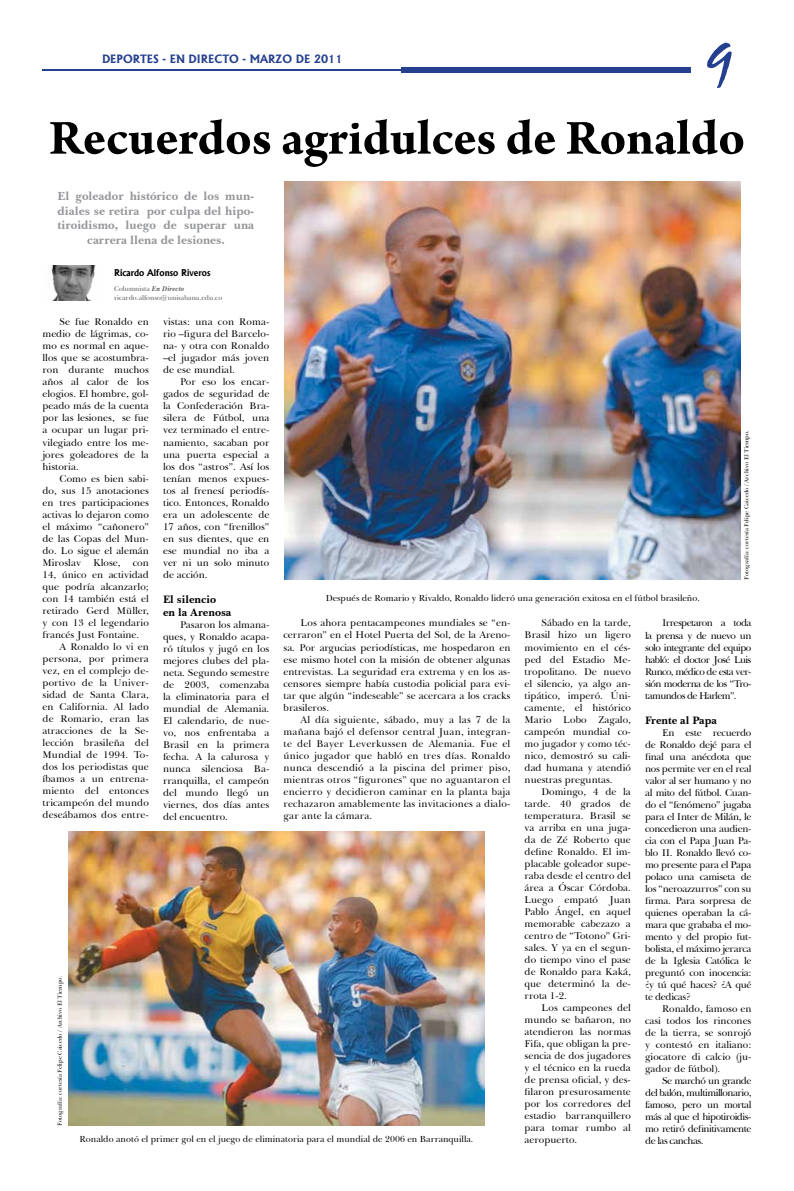
<style>
.page{position:relative;width:794px;height:1191px;background:#fff}
.page>*{position:absolute;margin:0;border:0;box-sizing:border-box;transform-origin:0 0}
.t1{font:700 52px "Arno Pro";color:#000}
.t2{font:700 12px/14.4px "Baskerville BT";color:#939598;text-align:center}
.t3{font:700 11px/13.2px "Baskerville BT";color:#000}
.t4{font:700 11px "Albertus";color:#25408f}
.t5{font:10px/12px "Baskerville BT";color:#000;text-align:justify}
.t6{font:9px "Baskerville BT";color:#000}
.t7{font:700 9px "Albertus";color:#000}
.t8{font:7px/8.4px "Baskerville BT";color:#58595b}
.t9{font:6px "Baskerville BT";color:#000}
.s1{font-weight:700;font-style:italic}
</style>
<div class="page">
<div style="left:402px;top:67px;width:289px;height:6px;background:#25408f"></div>
<hr style="left:43px;top:69px;width:364px;height:2px;background:#25408f">
<svg style="left:707px;top:43px;width:24px;height:45px"></svg>
<img style="left:51px;top:266px;width:45px;height:35px">
<img style="left:285px;top:181px;width:455px;height:399px">
<img style="left:69px;top:831px;width:415px;height:294px">
<p class="t4" style="left:102px;top:52px;width:242px">DEPORTES - EN DIRECTO - MARZO DE 2011</p>
<h1 class="t1" style="left:49px;top:108px;width:698px">Recuerdos agridulces de Ronaldo</h1>
<p class="t2" style="left:58px;top:189px;width:198px">El goleador histórico de los mun&shy;diales se retira por culpa del hipo&shy;tiroidismo, luego de superar una carrera llena de lesiones.</p>
<p class="t7" style="left:114px;top:267px;width:98px">Ricardo Alfonso Riveros</p>
<p class="t8" style="left:114px;top:284px;width:110px">Columnista <span class="s1">En Directo </span>ricardo.alfonso@unisabana.edu.co</p>
<p class="t5" style="left:43px;top:316px;width:108px;text-indent:17px">Se fue Ronaldo en medio de lágrimas, co&shy;mo es normal en aque&shy;llos que se acostumbra&shy;ron durante muchos años al calor de los elogios. El hombre, gol&shy;peado más de la cuenta por las lesiones, se fue a ocupar un lugar pri&shy;vilegiado entre los me&shy;jores goleadores de la historia.</p>
<p class="t5" style="left:60px;top:472px;width:91px">Como es bien sabi-</p>
<p class="t5" style="left:43px;top:484px;width:108px">do, sus 15 anotaciones</p>
<p class="t5" style="left:43px;top:496px;width:108px">en tres participaciones</p>
<p class="t5" style="left:43px;top:508px;width:108px">activas lo dejaron como</p>
<p class="t5" style="left:43px;top:520px;width:108px">el máximo “cañonero”</p>
<p class="t5" style="left:43px;top:532px;width:108px">de las Copas del Mun-</p>
<p class="t5" style="left:43px;top:544px;width:108px">do. Lo sigue el alemán</p>
<p class="t5" style="left:43px;top:556px;width:108px">Miroslav Klose, con</p>
<p class="t5" style="left:43px;top:568px;width:108px">14, único en actividad</p>
<p class="t5" style="left:43px;top:580px;width:108px">que podría alcanzarlo;</p>
<p class="t5" style="left:43px;top:592px;width:108px">con 14 también está el</p>
<p class="t5" style="left:43px;top:604px;width:108px">retirado Gerd Müller,</p>
<p class="t5" style="left:43px;top:616px;width:108px">y con 13 el legendario</p>
<p class="t5" style="left:43px;top:628px;width:98px">francés Just Fontaine.</p>
<p class="t5" style="left:60px;top:640px;width:91px">A Ronaldo lo vi en</p>
<p class="t5" style="left:43px;top:652px;width:108px">persona, por primera</p>
<p class="t5" style="left:43px;top:664px;width:108px">vez, en el complejo de-</p>
<p class="t5" style="left:43px;top:676px;width:108px">portivo de la Univer-</p>
<p class="t5" style="left:43px;top:688px;width:108px">sidad de Santa Clara,</p>
<p class="t5" style="left:43px;top:700px;width:108px">en California. Al lado</p>
<p class="t5" style="left:43px;top:712px;width:108px">de Romario, eran las</p>
<p class="t5" style="left:43px;top:724px;width:108px">atracciones de la Se-</p>
<p class="t5" style="left:43px;top:736px;width:108px">lección brasileña del</p>
<p class="t5" style="left:43px;top:748px;width:108px">Mundial de 1994. To-</p>
<p class="t5" style="left:43px;top:760px;width:108px">dos los periodistas que</p>
<p class="t5" style="left:43px;top:772px;width:108px">íbamos a un entrena-</p>
<p class="t5" style="left:43px;top:784px;width:108px">miento del entonces</p>
<p class="t5" style="left:43px;top:796px;width:108px">tricampeón del mundo</p>
<p class="t5" style="left:43px;top:808px;width:108px">deseábamos dos entre-</p>
<p class="t5" style="left:163px;top:316px;width:108px">vistas: una con Roma&shy;rio –figura del Barcelo&shy;na- y otra con Ronaldo –el jugador más joven de ese mundial.</p>
<p class="t5" style="left:163px;top:376px;width:108px;text-indent:17px">Por eso los encar&shy;gados de seguridad de la Confederación Bra&shy;silera de Fútbol, una vez terminado el entre&shy;namiento, sacaban por una puerta especial a los dos “astros”. Así los tenían menos expues&shy;tos al frenesí periodís&shy;tico. Entonces, Ronaldo era un adolescente de 17 años, con “frenillos” en sus dientes, que en ese mundial no iba a ver ni un solo minuto de acción.</p>
<p class="t3" style="left:163px;top:592px;width:70px">El silencio<br>en la Arenosa</p>
<p class="t5" style="left:163px;top:618px;width:108px;text-indent:17px">Pasaron los almana&shy;ques, y Ronaldo acapa&shy;ró títulos y jugó en los mejores clubes del pla&shy;neta. Segundo semestre de 2003, comenzaba la eliminatoria para el mundial de Alemania.<br>El calendario, de nue&shy;vo, nos enfrentaba a Brasil en la primera fecha. A la calurosa y nunca silenciosa Ba&shy;rranquilla, el campeón del mundo llegó un viernes, dos días antes del encuentro.</p>
<p class="t9" style="left:742px;top:580px;width:151px;rotate:-90deg">Fotografía: cortesía Felipe Caicedo / Archivo El Tiempo.</p>
<p class="t6" style="left:326px;top:591px;width:375px">Después de Romario y Rivaldo, Ronaldo lideró una generación exitosa en el fútbol brasileño.</p>
<p class="t5" style="left:283px;top:617px;width:228px;text-indent:17px">Los ahora pentacampeones mundiales se “en&shy;cerraron” en el Hotel Puerta del Sol, de la Areno&shy;sa. Por argucias periodísticas, me hospedaron en ese mismo hotel con la misión de obtener algunas entrevistas. La seguridad era extrema y en los as&shy;censores siempre había custodia policial para evi&shy;tar que algún “indeseable” se acercara a los cracks brasileros.</p>
<p class="t5" style="left:283px;top:713px;width:228px;text-indent:17px">Al día siguiente, sábado, muy a las 7 de la mañana bajó el defensor central Juan, integran&shy;te del Bayer Leverkussen de Alemania. Fue el único jugador que habló en tres días. Ronaldo nunca descendió a la piscina del primer piso, mientras otros “figurones” que no aguantaron el encierro y decidieron caminar en la planta baja rechazaron amablemente las invitaciones a dialo&shy;gar ante la cámara.</p>
<p class="t5" style="left:524px;top:617px;width:108px;text-indent:17px">Sábado en la tarde, Brasil hizo un ligero movimiento en el cés&shy;ped del Estadio Me&shy;tropolitano. De nuevo el silencio, ya algo an&shy;tipático, imperó. Úni&shy;camente, el histórico Mario Lobo Zagalo, campeón mundial co&shy;mo jugador y como téc&shy;nico, demostró su cali&shy;dad humana y atendió nuestras preguntas.</p>
<p class="t5" style="left:524px;top:785px;width:108px;text-indent:17px">Domingo, 4 de la tarde. 40 grados de temperatura. Brasil se va arriba en una juga&shy;da de Zé Roberto que define Ronaldo. El im&shy;placable goleador supe&shy;raba desde el centro del área a Óscar Córdoba.<br>Luego empató Juan Pablo Ángel, en aquel memorable cabezazo a centro de “Totono” Gri&shy;sales. Y ya en el segun&shy;do tiempo vino el pase de Ronaldo para Kaká, que determinó la de&shy;rrota 1-2.</p>
<p class="t5" style="left:524px;top:1001px;width:108px;text-indent:17px">Los campeones del mundo se bañaron, no atendieron las normas Fifa, que obligan la pre&shy;sencia de dos jugadores y el técnico en la rueda de prensa oficial, y des&shy;filaron presurosamente por los corredores del estadio barranquillero para tomar rumbo al aeropuerto.</p>
<p class="t5" style="left:645px;top:617px;width:108px;text-indent:17px">Irrespetaron a toda la prensa y de nuevo un solo integrante del equipo habló: el doctor José Luis Runco, médico de esta ver&shy;sión moderna de los “Tro&shy;tamundos de Harlem”.</p>
<p class="t3" style="left:645px;top:713px;width:73px">Frente al Papa</p>
<p class="t5" style="left:645px;top:726px;width:108px;text-indent:17px">En este recuerdo de Ronaldo dejé para el final una anécdota que nos permite ver en el real valor al ser humano y no al mito del fútbol. Cuan&shy;do el “fenómeno” jugaba para el Inter de Milán, le concedieron una audien&shy;cia con el Papa Juan Pa&shy;blo II. Ronaldo llevó co&shy;mo presente para el Papa polaco una camiseta de los “neroazzurros” con su firma. Para sorpresa de quienes operaban la cá&shy;mara que grababa el mo&shy;mento y del propio fut&shy;bolista, el máximo jerarca de la Iglesia Católica le preguntó con inocencia: ¿y tú qué haces? ¿A qué te dedicas?</p>
<p class="t5" style="left:645px;top:1002px;width:108px;text-indent:17px">Ronaldo, famoso en casi todos los rincones de la tierra, se sonrojó y contestó en italiano: giocatore di calcio (ju&shy;gador de fútbol).</p>
<p class="t5" style="left:645px;top:1074px;width:108px;text-indent:17px">Se marchó un grande del balón, multimillonario, famoso, pero un mortal más al que el hipotiroidis&shy;mo retiró definitivamente de las canchas.</p>
<p class="t9" style="left:56px;top:1125px;width:151px;rotate:-90deg">Fotografía: cortesía Felipe Caicedo / Archivo El Tiempo.</p>
<p class="t6" style="left:79px;top:1133px;width:395px">Ronaldo anotó el primer gol en el juego de eliminatoria para el mundial de 2006 en Barranquilla.</p>
</div>
